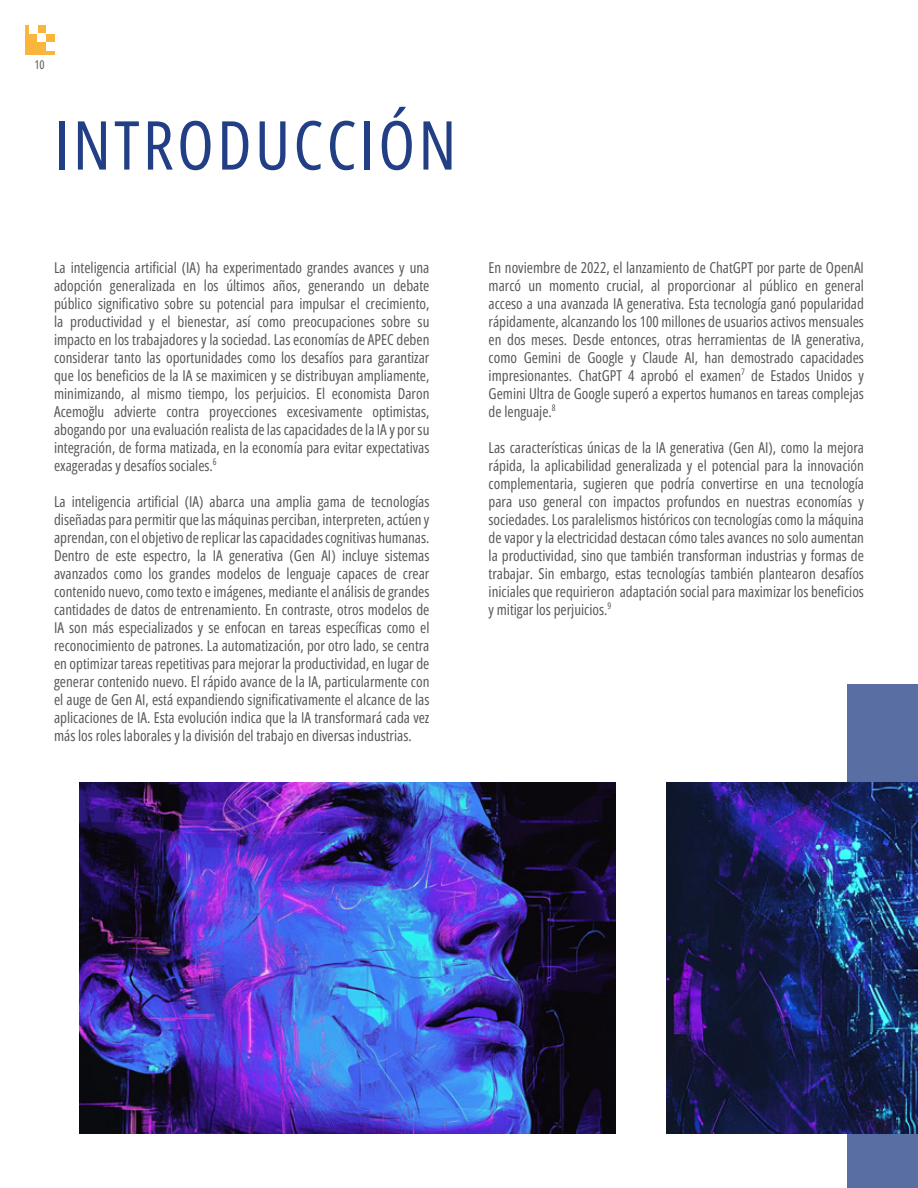
<style>
.page{position:relative;width:918px;height:1188px;background:#fff}
.page>*{position:absolute;margin:0;border:0;box-sizing:border-box;transform-origin:0 0}
.t1{font:67.5px "Open Sans Condensed";letter-spacing:.05em;color:#223e84}
.t2{font:15px/18px "Open Sans Condensed";color:#575756;text-align:justify}
.t3{font:12px "Open Sans Condensed";color:#575756}
</style>
<div class="page">
<div style="left:25px;top:25px;width:29px;height:29px;background:#fab53c"></div>
<div style="left:46px;top:25px;width:8px;height:9px;background:#fff"></div>
<div style="left:37px;top:34px;width:9px;height:8px;background:#fff"></div>
<div style="left:46px;top:42px;width:8px;height:9px;background:#fff"></div>
<div style="left:29px;top:25px;width:8px;height:9px;background:#fff"></div>
<div style="left:847px;top:684px;width:71px;height:504px;background:#596ea2"></div>
<img style="left:79px;top:783px;width:536px;height:351px">
<img style="left:666px;top:783px;width:252px;height:351px">
<p class="t3" style="left:35px;top:57px;width:12px">10</p>
<h1 class="t1" style="left:54px;top:99px;width:403px">INTRODUCCIÓN</h1>
<p class="t2" style="left:54px;top:258px;width:377px">La inteligencia artificial (IA) ha experimentado grandes avances y una adopción generalizada en los últimos años, generando un debate público significativo sobre su potencial para impulsar el crecimiento, la productividad y el bienestar, así como preocupaciones sobre su impacto en los trabajadores y la sociedad. Las economías de APEC deben considerar tanto las oportunidades como los desafíos para garantizar que los beneficios de la IA se maximicen y se distribuyan ampliamente, minimizando, al mismo tiempo, los perjuicios. El economista Daron Acemoğlu advierte contra proyecciones excesivamente optimistas, abogando por una evaluación realista de las capacidades de la IA y por su integración, de forma matizada, en la economía para evitar expectativas exageradas y desafíos sociales.<sup>6</sup></p>
<p class="t2" style="left:54px;top:492px;width:377px">La inteligencia artificial (IA) abarca una amplia gama de tecnologías diseñadas para permitir que las máquinas perciban, interpreten, actúen y aprendan, con el objetivo de replicar las capacidades cognitivas humanas.<br>Dentro de este espectro, la IA generativa (Gen AI) incluye sistemas avanzados como los grandes modelos de lenguaje capaces de crear contenido nuevo, como texto e imágenes, mediante el análisis de grandes cantidades de datos de entrenamiento. En contraste, otros modelos de IA son más especializados y se enfocan en tareas específicas como el reconocimiento de patrones. La automatización, por otro lado, se centra en optimizar tareas repetitivas para mejorar la productividad, en lugar de generar contenido nuevo. El rápido avance de la IA, particularmente con el auge de Gen AI, está expandiendo significativamente el alcance de las aplicaciones de IA. Esta evolución indica que la IA transformará cada vez más los roles laborales y la división del trabajo en diversas industrias.</p>
<p class="t2" style="left:489px;top:258px;width:377px">En noviembre de 2022, el lanzamiento de ChatGPT por parte de OpenAI marcó un momento crucial, al proporcionar al público en general acceso a una avanzada IA generativa. Esta tecnología ganó popularidad rápidamente, alcanzando los 100 millones de usuarios activos mensuales en dos meses. Desde entonces, otras herramientas de IA generativa, como Gemini de Google y Claude AI, han demostrado capacidades impresionantes. ChatGPT 4 aprobó el examen<sup>7</sup> de Estados Unidos y Gemini Ultra de Google superó a expertos humanos en tareas complejas de lenguaje.<sup>8</sup></p>
<p class="t2" style="left:489px;top:438px;width:377px">Las características únicas de la IA generativa (Gen AI), como la mejora rápida, la aplicabilidad generalizada y el potencial para la innovación complementaria, sugieren que podría convertirse en una tecnología para uso general con impactos profundos en nuestras economías y sociedades. Los paralelismos históricos con tecnologías como la máquina de vapor y la electricidad destacan cómo tales avances no solo aumentan la productividad, sino que también transforman industrias y formas de trabajar. Sin embargo, estas tecnologías también plantearon desafíos iniciales que requirieron adaptación social para maximizar los beneficios y mitigar los perjuicios.<sup>9</sup></p>
</div>
